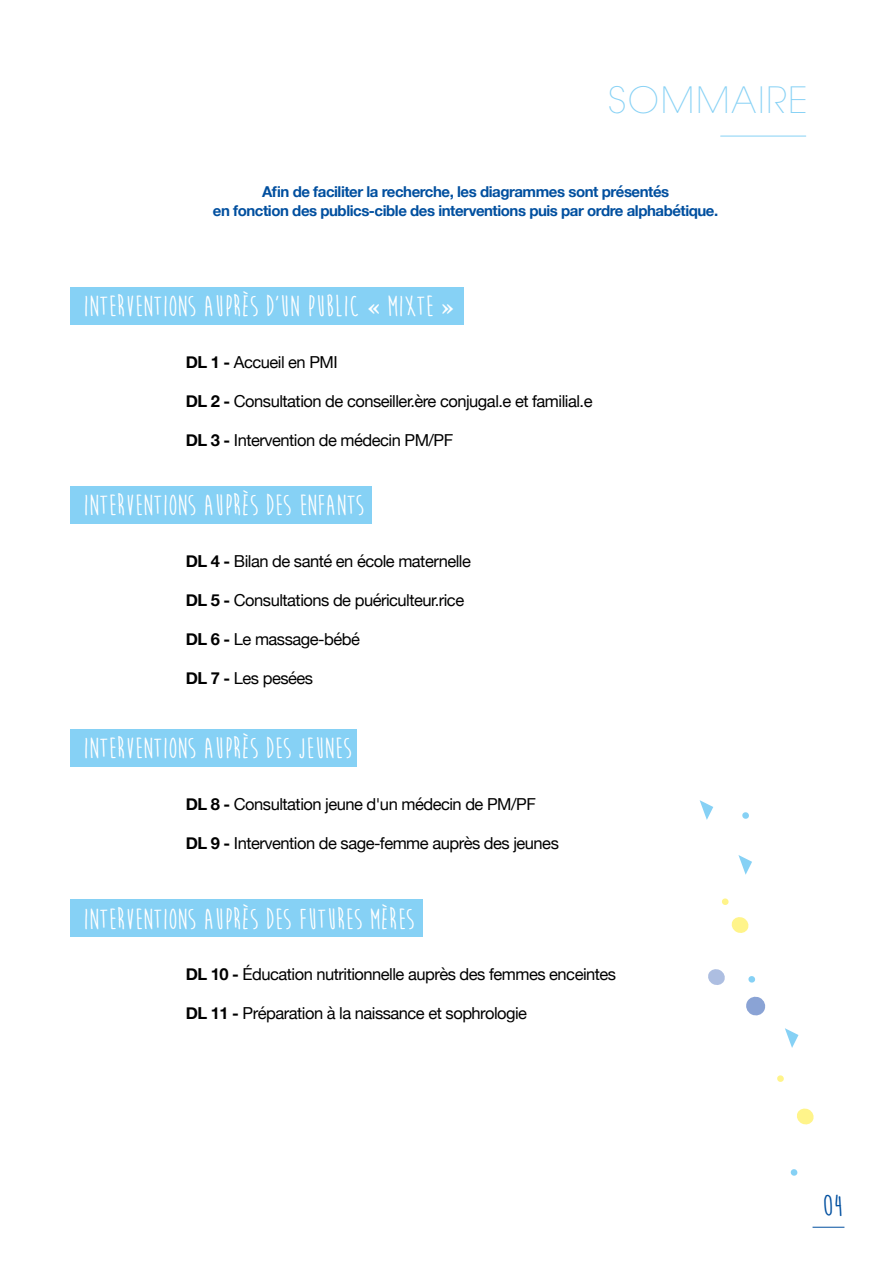
<style>
.page{position:relative;width:893px;height:1263px;background:#fff}
.page>*{position:absolute;margin:0;border:0;box-sizing:border-box;transform-origin:0 0}
.t1{font:200 36px "ITC Avant Garde Std";letter-spacing:.05em;color:#86d1f5}
.t2{font:700 32.1px "Moon Flower";color:#004f9f}
.t3{font:700 30px "Moon Flower";color:#fff}
.t4{font:16.5px "Helvetica Neue";letter-spacing:-.03em;color:#000}
.t5{font:700 15px/19.5px "Helvetica Neue";letter-spacing:-.03em;color:#004f9f;text-align:center}
.s1{font-weight:700}
</style>
<div class="page">
<hr style="left:812px;top:1227px;width:32px;height:1px;background:#004f9f">
<svg style="left:742px;top:812px;width:7px;height:7px"></svg>
<svg style="left:790px;top:1169px;width:8px;height:7px"></svg>
<svg style="left:785px;top:1028px;width:13px;height:20px"></svg>
<svg style="left:731px;top:917px;width:18px;height:16px"></svg>
<svg style="left:797px;top:1108px;width:17px;height:17px"></svg>
<svg style="left:708px;top:969px;width:17px;height:16px"></svg>
<svg style="left:746px;top:996px;width:20px;height:20px"></svg>
<svg style="left:722px;top:898px;width:7px;height:7px"></svg>
<svg style="left:748px;top:976px;width:8px;height:7px"></svg>
<svg style="left:777px;top:1075px;width:7px;height:7px"></svg>
<svg style="left:738px;top:855px;width:14px;height:20px"></svg>
<svg style="left:700px;top:800px;width:13px;height:20px"></svg>
<div style="left:70px;top:288px;width:393px;height:37px;background:#86d1f5"></div>
<div style="left:70px;top:486px;width:301px;height:38px;background:#86d1f5"></div>
<div style="left:70px;top:729px;width:287px;height:38px;background:#86d1f5"></div>
<div style="left:70px;top:899px;width:352px;height:38px;background:#86d1f5"></div>
<hr style="left:721px;top:136px;width:85px;height:1px;background:#86d1f5">
<h1 class="t1" style="left:608px;top:79px;width:202px">SOMMAIRE</h1>
<p class="t5" style="left:213px;top:182px;width:507px">Afin de faciliter la recherche, les diagrammes sont présentés<br>en fonction des publics-cible des interventions puis par ordre alphabétique.</p>
<h3 class="t3" style="left:83px;top:291px;width:373px">INTERVENTIONS AUPRÈS D'UN PUBLIC « MIXTE »</h3>
<p class="t4" style="left:186px;top:350px;width:154px"><span class="s1">DL 1 -</span> Accueil en PMI</p>
<p class="t4" style="left:186px;top:390px;width:408px"><span class="s1">DL 2 -</span> Consultation de conseiller.ère conjugal.e et familial.e</p>
<p class="t4" style="left:186px;top:429px;width:269px"><span class="s1">DL 3 -</span> Intervention de médecin PM/PF</p>
<h3 class="t3" style="left:83px;top:489px;width:282px">INTERVENTIONS AUPRÈS DES ENFANTS</h3>
<p class="t4" style="left:186px;top:549px;width:287px"><span class="s1">DL 4 -</span> Bilan de santé en école maternelle</p>
<p class="t4" style="left:186px;top:588px;width:280px"><span class="s1">DL 5 -</span> Consultations de puériculteur.rice</p>
<p class="t4" style="left:186px;top:627px;width:176px"><span class="s1">DL 6 -</span> Le massage-bébé</p>
<p class="t4" style="left:186px;top:666px;width:129px"><span class="s1">DL 7 -</span> Les pesées</p>
<h3 class="t3" style="left:83px;top:733px;width:270px">INTERVENTIONS AUPRÈS DES JEUNES</h3>
<p class="t4" style="left:186px;top:792px;width:352px"><span class="s1">DL 8 -</span> Consultation jeune d'un médecin de PM/PF</p>
<p class="t4" style="left:186px;top:831px;width:375px"><span class="s1">DL 9 -</span> Intervention de sage-femme auprès des jeunes</p>
<h3 class="t3" style="left:83px;top:903px;width:333px">INTERVENTIONS AUPRÈS DES FUTURES MÈRES</h3>
<p class="t4" style="left:186px;top:962px;width:432px"><span class="s1">DL 10 -</span> Éducation nutritionnelle auprès des femmes enceintes</p>
<p class="t4" style="left:186px;top:1001px;width:343px"><span class="s1">DL 11 -</span> Préparation à la naissance et sophrologie</p>
<h2 class="t2" style="left:822px;top:1189px;width:22px">04</h2>
</div>
